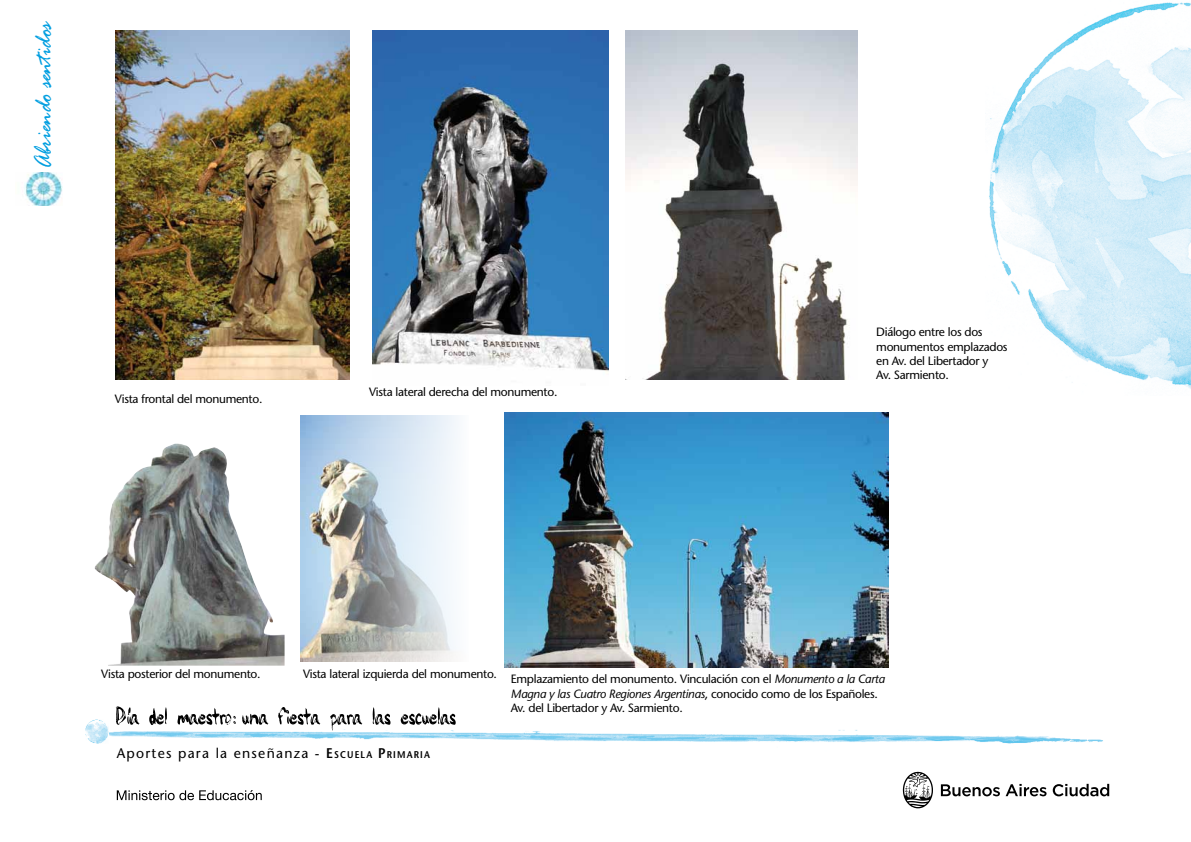
<style>
.page{position:relative;width:1191px;height:842px;background:#fff}
.page>*{position:absolute;margin:0;border:0;box-sizing:border-box;transform-origin:0 0}
.t1{font:italic 26px "Rage";color:#009ee0;scale:.9 1}
.t2{font:500 14px "Stone Sans Std";letter-spacing:.09em;color:#000}
.t3{font:500 12px/14.4px "Stone Sans Std";letter-spacing:-.025em;color:#000}
.s1{font-weight:600}
.s2{font-weight:600;font-size:9.8px}
.s3{font-style:italic}
</style>
<div class="page">
<img style="left:989px;top:2px;width:202px;height:387px">
<img style="left:109px;top:730px;width:994px;height:14px">
<img style="left:85px;top:719px;width:24px;height:24px">
<svg style="left:116px;top:706px;width:340px;height:25px"></svg>
<svg style="left:117px;top:790px;width:145px;height:10px"></svg>
<svg style="left:941px;top:784px;width:105px;height:12px"></svg>
<svg style="left:1052px;top:784px;width:57px;height:12px"></svg>
<svg style="left:903px;top:772px;width:30px;height:36px"></svg>
<img style="left:24px;top:173px;width:38px;height:33px">
<img style="left:505px;top:412px;width:384px;height:255px">
<img style="left:301px;top:416px;width:157px;height:245px">
<img style="left:94px;top:443px;width:190px;height:223px">
<img style="left:116px;top:30px;width:234px;height:349px">
<img style="left:372px;top:30px;width:236px;height:342px">
<img style="left:625px;top:30px;width:232px;height:349px">
<h1 class="t1" style="left:30px;top:169px;width:166px;rotate:-90deg">Abriendo sentidos</h1>
<p class="t3" style="left:115px;top:391px;width:149px">Vista frontal del monumento.</p>
<p class="t3" style="left:369px;top:385px;width:190px">Vista lateral derecha del monumento.</p>
<p class="t3" style="left:876px;top:325px;width:133px">Diálogo entre los dos monumentos emplazados en Av. del Libertador y<br>Av. Sarmiento.</p>
<p class="t3" style="left:101px;top:667px;width:161px">Vista posterior del monumento.</p>
<p class="t3" style="left:303px;top:667px;width:195px">Vista lateral izquierda del monumento.</p>
<p class="t2" style="left:117px;top:745px;width:315px">Aportes para la enseñanza - <span class="s1">E</span><span class="s2">SCUE LA</span> <span class="s1">P</span><span class="s2">RIMARIA</span></p>
<p class="t3" style="left:511px;top:672px;width:375px">Emplazamiento del monumento. Vinculación con el <span class="s3">Monumento a la Carta<br>Magna y las Cuatro Regiones Argentinas</span>, conocido como de los Españoles.<br>Av. del Libertador y Av. Sarmiento.</p>
</div>
